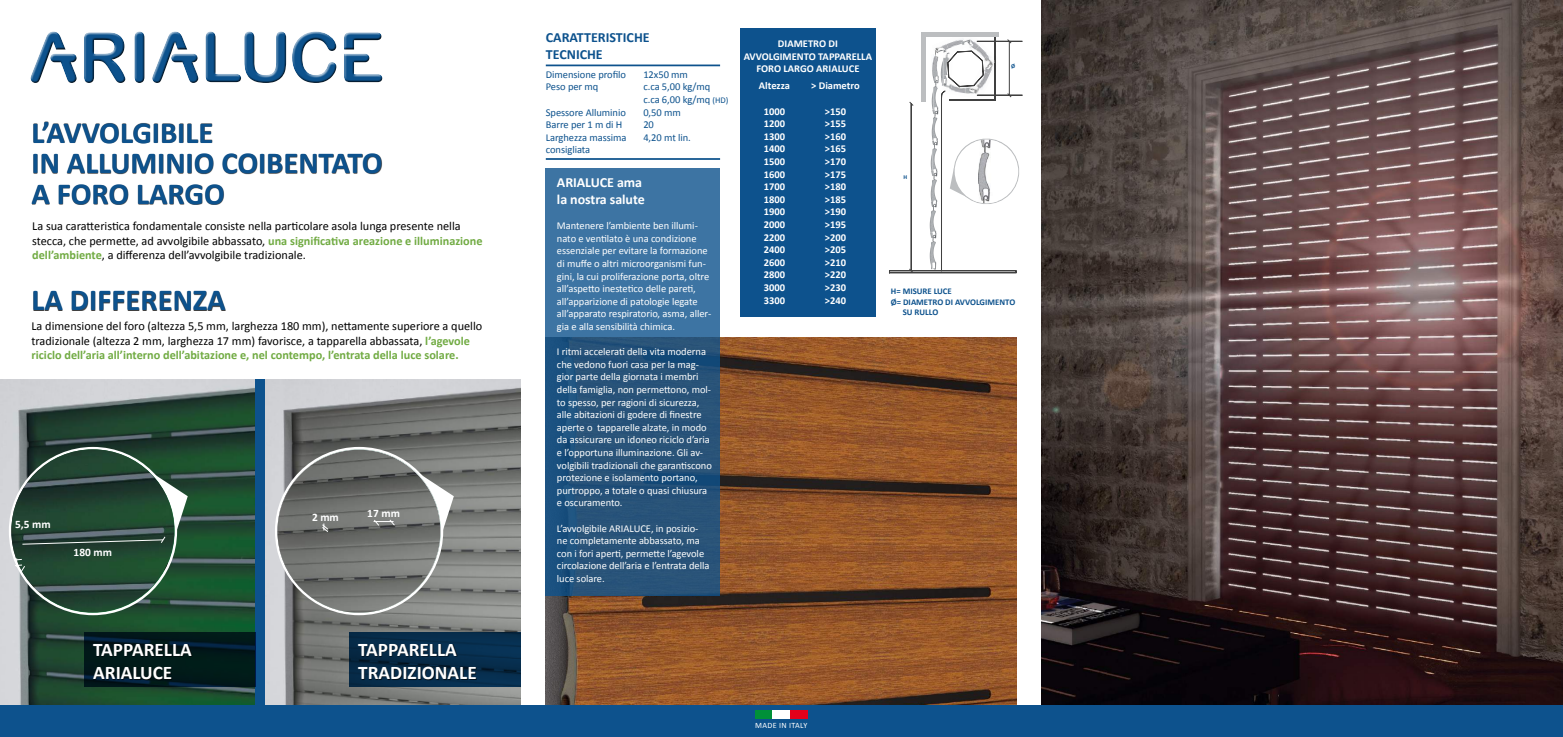
<style>
.page{position:relative;width:1563px;height:737px;background:#fff}
.page>*{position:absolute;margin:0;border:0;box-sizing:border-box;transform-origin:0 0}
.t1{font:700 30.62px/30.6px "Calibri";color:#0d528d}
.t2{font:700 19.25px/23.1px "Calibri";color:#fff}
.t3{font:700 14px/16.8px "Calibri";letter-spacing:-.005em;color:#fff}
.t4{font:700 14px/16.8px "Calibri";color:#0d528d}
.t5{font:12.25px/14.7px "Calibri";color:#000}
.t6{font:700 11.38px "Calibri";color:#fff}
.t7{font:11.29px "Calibri";color:#fff}
.t8{font:10.5px/12.6px "Calibri";letter-spacing:-.005em;color:#fff}
.t9{font:700 10.5px/12.6px "Calibri";color:#fff;text-align:justify}
.t10{font:10.5px/12.6px "Calibri";letter-spacing:-.005em;color:#0d528d}
.t11{font:700 8.75px "Calibri";color:#0d528d}
.t12{font:8.14px "Calibri";letter-spacing:.04em;color:#fff}
.t13{font:700 6.04px "Calibri";color:#0d528d}
.s1{font-weight:700;color:#71ab43}
.s2{font-size:8.75px}
</style>
<div class="page">
<img style="left:1042px;top:0;width:521px;height:705px">
<img style="left:265px;top:380px;width:256px;height:325px">
<img style="left:0;top:380px;width:256px;height:325px">
<div style="left:256px;top:380px;width:9px;height:357px;background:#0d528d"></div>
<div style="left:349px;top:632px;width:172px;height:54px;background:#072d4d"></div>
<div style="left:359px;top:644px;width:118px;height:36px;background:#000;opacity:.75"></div>
<svg style="left:275px;top:447px;width:179px;height:168px"></svg>
<svg style="left:84px;top:632px;width:172px;height:54px;fill:#011a19"></svg>
<div style="left:94px;top:644px;width:99px;height:36px;background:#000;opacity:.75"></div>
<div style="left:29px;top:32px;width:356px;height:52px;background:#000;opacity:.75"></div>
<div style="left:32px;top:122px;width:350px;height:83px;background:#000;opacity:.75"></div>
<div style="left:34px;top:291px;width:192px;height:20px;background:#000;opacity:.75"></div>
<div style="left:921px;top:32px;width:77px;height:5px;background:#bcbec0"></div>
<div style="left:740px;top:29px;width:136px;height:288px;background:#0d528d"></div>
<hr style="left:546px;top:65px;width:174px;height:1px;background:#0d528d">
<hr style="left:546px;top:158px;width:174px;height:2px;background:#0d528d">
<svg style="left:889px;top:37px;width:133px;height:236px"></svg>
<img style="left:546px;top:337px;width:470px;height:368px">
<svg style="left:546px;top:168px;width:174px;height:427px;fill:#2a557c"></svg>
<svg style="left:9px;top:447px;width:179px;height:168px"></svg>
<div style="left:0;top:705px;width:1563px;height:32px;background:#0d528d"></div>
<div style="left:755px;top:710px;width:18px;height:9px;background:#009038"></div>
<div style="left:773px;top:710px;width:17px;height:9px;background:#fff"></div>
<div style="left:790px;top:710px;width:18px;height:9px;background:#e3001b"></div>
<h1 class="t1" style="left:32px;top:116px;width:352px">L’AVVOLGIBILE<br>IN ALLUMINIO COIBENTATO<br>A FORO LARGO</h1>
<p class="t5" style="left:32px;top:218px;width:452px">La sua caratteristica fondamentale consiste nella particolare asola lunga presente nella stecca, che permette, ad avvolgibile abbassato, <span class="s1">una significativa areazione e illuminazione dell’ambiente</span>, a differenza dell’avvolgibile tradizionale.</p>
<h1 class="t1" style="left:32px;top:283px;width:196px">LA DIFFERENZA</h1>
<p class="t5" style="left:32px;top:318px;width:452px">La dimensione del foro (altezza 5,5 mm, larghezza 180 mm), nettamente superiore a quello tradizionale (altezza 2 mm, larghezza 17 mm) favorisce, a tapparella abbassata, <span class="s1">l’agevole riciclo dell’aria all’interno dell’abitazione e, nel contempo, l’entrata della luce solare.</span></p>
<p class="t6" style="left:15px;top:517px;width:37px">5,5 mm</p>
<p class="t6" style="left:74px;top:545px;width:40px">180 mm</p>
<h2 class="t2" style="left:93px;top:637px;width:100px">TAPPARELLA<br>ARIALUCE</h2>
<p class="t6" style="left:312px;top:510px;width:28px">2 mm</p>
<p class="t7" style="left:362px;top:505px;width:20px">18 c</p>
<p class="t6" style="left:367px;top:506px;width:34px">17 mm</p>
<h2 class="t2" style="left:358px;top:637px;width:120px">TAPPARELLA<br>TRADIZIONALE</h2>
<h3 class="t4" style="left:546px;top:29px;width:105px">CARATTERISTICHE<br>TECNICHE</h3>
<p class="t10" style="left:546px;top:68px;width:82px">Dimensione profilo<br>Peso per mq</p>
<p class="t10" style="left:546px;top:105px;width:82px">Spessore Alluminio<br>Barre per 1 m di H<br>Larghezza massima consigliata</p>
<p class="t10" style="left:643px;top:68px;width:87px">12x50 mm<br>c.ca 5,00 kg/mq c.ca 6,00 kg/mq <span class="s2">(HD)<br></span>0,50 mm<br>20<br>4,20 mt lin.</p>
<h3 class="t3" style="left:557px;top:173px;width:89px">ARIALUCE ama la nostra salute</h3>
<p class="t8" style="left:557px;top:219px;width:156px">Mantenere l’ambiente ben illumi&shy;nato e ventilato è una condizione essenziale per evitare la formazione di muffe o altri microorganismi fun&shy;gini, la cui proliferazione porta, oltre all’aspetto inestetico delle pareti, all’apparizione di patologie legate all’apparato respiratorio, asma, aller&shy;gia e alla sensibilità chimica.</p>
<p class="t8" style="left:557px;top:345px;width:156px">I ritmi accelerati della vita moderna che vedono fuori casa per la mag&shy;gior parte della giornata i membri della famiglia, non permettono, mol&shy;to spesso, per ragioni di sicurezza, alle abitazioni di godere di finestre aperte o tapparelle alzate, in modo da assicurare un idoneo riciclo d’aria e l’opportuna illuminazione. Gli av&shy;volgibili tradizionali che garantiscono protezione e isolamento portano, purtroppo, a totale o quasi chiusura e oscuramento.</p>
<p class="t8" style="left:557px;top:521px;width:154px">L’avvolgibile ARIALUCE, in posizio&shy;ne completamente abbassato, ma con i fori aperti, permette l’agevole circolazione dell’aria e l’entrata della luce solare.</p>
<p class="t9" style="left:744px;top:37px;width:130px;text-align:center">DIAMETRO DI<br>AVVOLGIMENTO TAPPARELLA<br>FORO LARGO ARIALUCE</p>
<p class="t9" style="left:759px;top:79px;width:33px">Altezza</p>
<p class="t9" style="left:764px;top:104px;width:23px">1000<br>1200<br>1300<br>1400<br>1500<br>1600<br>1700<br>1800<br>1900<br>2000<br>2200<br>2400<br>2600<br>2800<br>3000<br>3300</p>
<p class="t9" style="left:811px;top:79px;width:50px">&gt; Diametro</p>
<p class="t9" style="left:825px;top:104px;width:23px">&gt;150 &gt;155 &gt;160 &gt;165 &gt;170 &gt;175 &gt;180 &gt;185 &gt;190 &gt;195 &gt;200 &gt;205 &gt;210 &gt;220 &gt;230 &gt;240</p>
<p class="t13" style="left:903px;top:173px;width:5px">H</p>
<p class="t13" style="left:1011px;top:63px;width:6px">Ø</p>
<p class="t11" style="left:891px;top:286px;width:62px">H= MISURE LUCE</p>
<p class="t11" style="left:891px;top:296px;width:126px">Ø= DIAMETRO DI AVVOLGIMENTO</p>
<p class="t11" style="left:902px;top:307px;width:37px">SU RULLO</p>
<p class="t12" style="left:755px;top:720px;width:54px">MADE IN ITALY</p>
</div>
